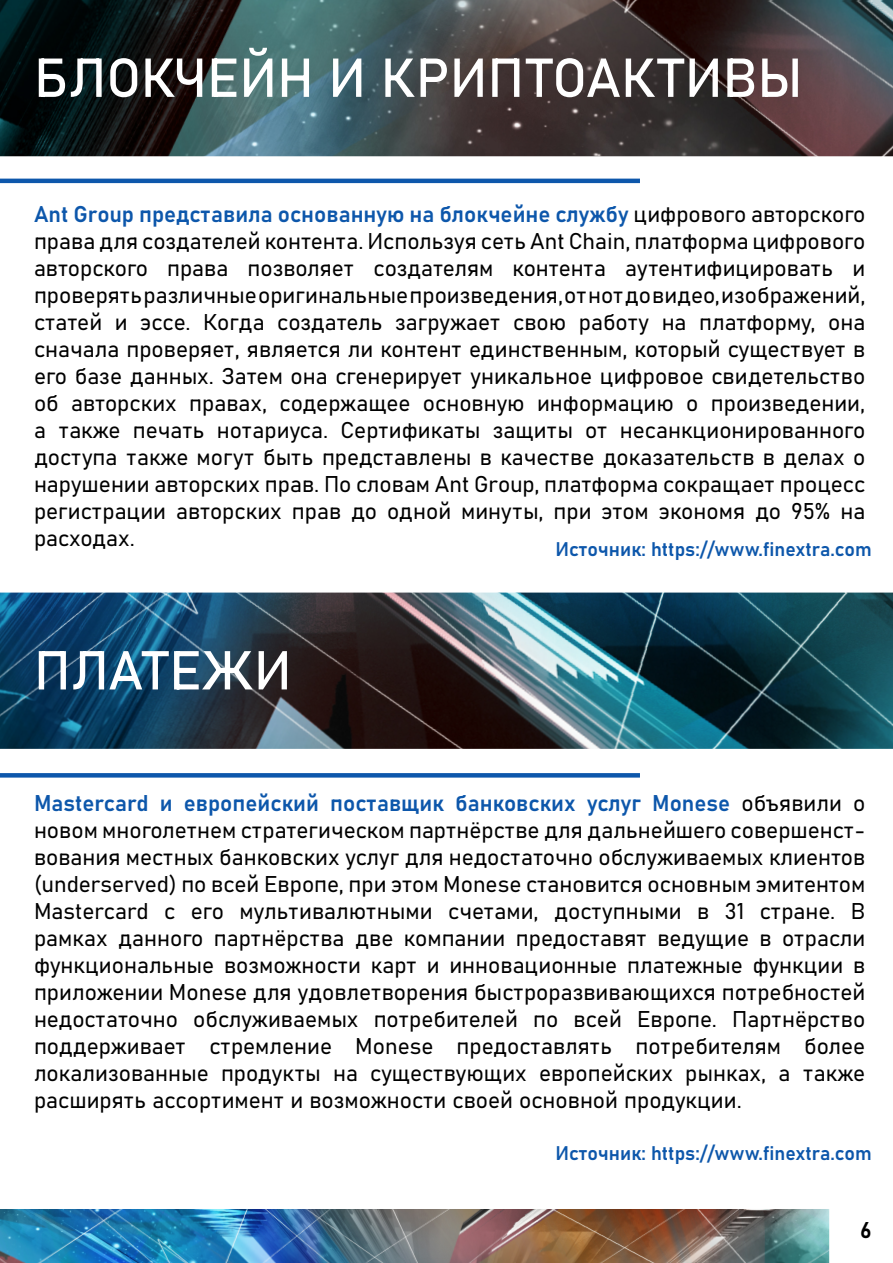
<style>
.page{position:relative;width:893px;height:1263px;background:#fff}
.page>*{position:absolute;margin:0;border:0;box-sizing:border-box;transform-origin:0 0}
.t1{font:54px "Bahnschrift";color:#fff}
.t2{font:22.5px/27px "Bahnschrift";color:#000;text-align:justify}
.t3{font:19.5px "Bahnschrift";color:#0d57ab}
.s1{color:#0d57ab}
</style>
<div class="page">
<img style="left:0;top:1209px;width:829px;height:54px">
<img style="left:0;top:593px;width:893px;height:156px">
<hr style="left:0;top:179px;width:640px;height:4px;background:#0d57ab">
<div style="left:0;top:773px;width:640px;height:5px;background:#0d57ab"></div>
<img style="left:0;top:0;width:893px;height:156px">
<h1 class="t1" style="left:34px;top:37px;width:770px">БЛОКЧЕЙН И КРИПТОАКТИВЫ</h1>
<p class="t2" style="left:34px;top:199px;width:833px"><span class="s1">Ant Group представила основанную на блокчейне службу</span> цифрового авторского права для создателей контента. Используя сеть Ant Chain, платформа цифрового авторского права позволяет создателям контента аутентифицировать и проверять различные оригинальные произведения, от нот до видео, изображений, статей и эссе. Когда создатель загружает свою работу на платформу, она сначала проверяет, является ли контент единственным, который существует в его базе данных. Затем она сгенерирует уникальное цифровое свидетельство об авторских правах, содержащее основную информацию о произведении, а также печать нотариуса. Сертификаты защиты от несанкционированного доступа также могут быть представлены в качестве доказательств в делах о нарушении авторских прав. По словам Ant Group, платформа сокращает процесс регистрации авторских прав до одной минуты, при этом экономя до 95% на расходах.</p>
<p class="t3" style="left:556px;top:534px;width:318px">Источник: https://www.finextra.com</p>
<h1 class="t1" style="left:34px;top:629px;width:259px">ПЛАТЕЖИ</h1>
<p class="t2" style="left:34px;top:788px;width:833px"><span class="s1">Mastercard и европейский поставщик банковских услуг Monese</span> объявили о новом многолетнем стратегическом партнёрстве для дальнейшего совершенст&shy;вования местных банковских услуг для недостаточно обслуживаемых клиентов (underserved) по всей Европе, при этом Monese становится основным эмитентом Mastercard с его мультивалютными счетами, доступными в 31 стране. В рамках данного партнёрства две компании предоставят ведущие в отрасли функциональные возможности карт и инновационные платежные функции в приложении Monese для удовлетворения быстроразвивающихся потребностей недостаточно обслуживаемых потребителей по всей Европе. Партнёрство поддерживает стремление Monese предоставлять потребителям более локализованные продукты на существующих европейских рынках, а также расширять ассортимент и возможности своей основной продукции.</p>
<p class="t3" style="left:556px;top:1139px;width:318px">Источник: https://www.finextra.com</p>
<p class="t2" style="left:860px;top:1215px;width:13px">6</p>
</div>
